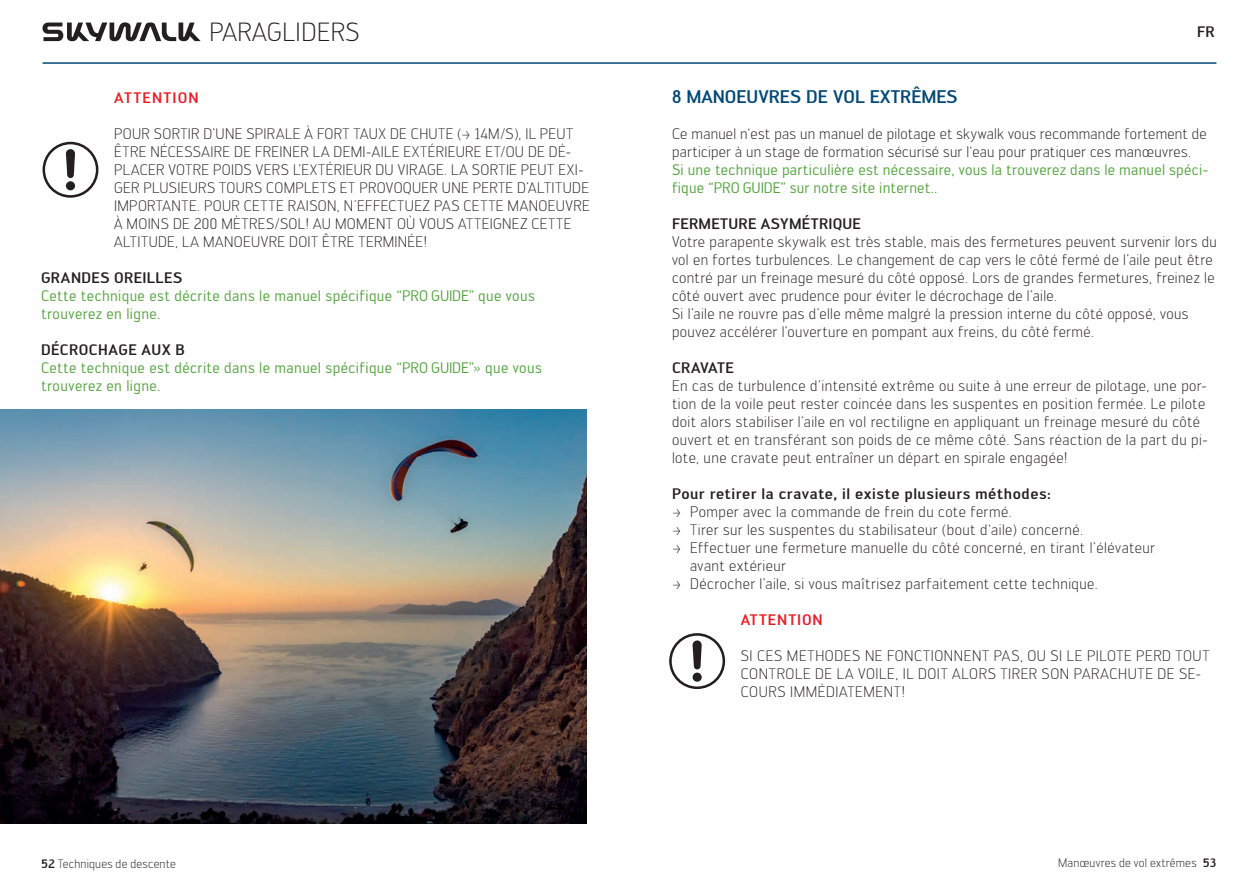
<style>
.page{position:relative;width:1259px;height:893px;background:#fff}
.page>*{position:absolute;margin:0;border:0;box-sizing:border-box;transform-origin:0 0}
.t1{font:300 25.8px "Engel";letter-spacing:.02em;color:#231f20}
.t2{font:500 18px "Engel";color:#004876}
.t3{font:300 15px/18px "Engel";letter-spacing:.03em;color:#231f20}
.t4{font:15px/18px "Engel";letter-spacing:.025em;color:#52a43d}
.t5{font:500 15px "Engel";letter-spacing:.03em;color:#231f20}
.t6{font:500 15px "Engel";letter-spacing:.065em;color:#eb1c22}
.t7{font:500 15px "Engel";letter-spacing:.005em;color:#231f20}
.t8{font:300 12px "Engel";letter-spacing:.015em;color:#231f20}
.s1{font-weight:500}
</style>
<div class="page">
<svg style="left:43px;top:22px;width:158px;height:19px"></svg>
<hr style="left:43px;top:62px;width:586px;height:2px;background:#004977">
<hr style="left:629px;top:62px;width:587px;height:2px;background:#004977">
<svg style="left:66px;top:149px;width:9px;height:29px"></svg>
<div style="left:66px;top:181px;width:9px;height:9px;background:#231f20;border-radius:50%"></div>
<div style="left:43px;top:142px;width:55px;height:56px;border:3px solid #231f20;border-radius:50%"></div>
<img style="left:0;top:409px;width:587px;height:414px">
<svg style="left:692px;top:640px;width:10px;height:29px"></svg>
<div style="left:692px;top:673px;width:10px;height:9px;background:#231f20;border-radius:50%"></div>
<div style="left:669px;top:633px;width:56px;height:56px;border:3px solid #231f20;border-radius:50%"></div>
<h1 class="t1" style="left:210px;top:17px;width:151px">PARAGLIDERS</h1>
<p class="t5" style="left:1197px;top:23px;width:19px">FR</p>
<p class="t6" style="left:114px;top:89px;width:86px">ATTENTION</p>
<p class="t3" style="left:114px;top:125px;width:477px">POUR SORTIR D’UNE SPIRALE À FORT TAUX DE CHUTE (&gt; 14M/S), IL PEUT ÊTRE NÉCESSAIRE DE FREINER LA DEMI-AILE EXTÉRIEURE ET/OU DE DÉ-PLACER VOTRE POIDS VERS L’EXTÉRIEUR DU VIRAGE. LA SORTIE PEUT EXI-GER PLUSIEURS TOURS COMPLETS ET PROVOQUER UNE PERTE D’ALTITUDE IMPORTANTE. POUR CETTE RAISON, N´EFFECTUEZ PAS CETTE MANOEUVRE À MOINS DE 200 MÈTRES/SOL! AU MOMENT OÙ VOUS ATTEIGNEZ CETTE ALTITUDE, LA MANOEUVRE DOIT ÊTRE TERMINÉE!</p>
<p class="t5" style="left:41px;top:269px;width:143px">GRANDES OREILLES</p>
<p class="t4" style="left:41px;top:287px;width:495px">Cette technique est décrite dans le manuel spécifique “PRO GUIDE” que vous trouverez en ligne.</p>
<p class="t5" style="left:41px;top:341px;width:145px">DÉCROCHAGE AUX B</p>
<p class="t4" style="left:41px;top:359px;width:502px">Cette technique est décrite dans le manuel spécifique “PRO GUIDE”» que vous trouverez en ligne.</p>
<p class="t2" style="left:672px;top:86px;width:287px">8 MANOEUVRES DE VOL EXTRÊMES</p>
<p class="t3" style="left:672px;top:125px;width:536px">Ce manuel n‘est pas un manuel de pilotage et skywalk vous recommande fortement de participer à un stage de formation sécurisé sur l‘eau pour pratiquer ces manœuvres.</p>
<p class="t4" style="left:672px;top:161px;width:538px">Si une technique particulière est nécessaire, vous la trouverez dans le manuel spéci&shy;fique “PRO GUIDE” sur notre site internet..</p>
<p class="t5" style="left:672px;top:215px;width:190px">FERMETURE ASYMÉTRIQUE</p>
<p class="t3" style="left:672px;top:233px;width:546px">Votre parapente skywalk est très stable, mais des fermetures peuvent survenir lors du vol en fortes turbulences. Le changement de cap vers le côté fermé de l’aile peut être contré par un freinage mesuré du côté opposé. Lors de grandes fermetures, freinez le côté ouvert avec prudence pour éviter le décrochage de l’aile.<br>Si l’aile ne rouvre pas d’elle même malgré la pression interne du côté opposé, vous pouvez accélérer l’ouverture en pompant aux freins, du côté fermé.</p>
<p class="t7" style="left:672px;top:359px;width:64px">CRAVATE</p>
<p class="t3" style="left:672px;top:377px;width:538px">En cas de turbulence d’intensité extrême ou suite à une erreur de pilotage, une por&shy;tion de la voile peut rester coincée dans les suspentes en position fermée. Le pilote doit alors stabiliser l’aile en vol rectiligne en appliquant un freinage mesuré du côté ouvert et en transférant son poids de ce même côté. Sans réaction de la part du pi&shy;lote, une cravate peut entraîner un départ en spirale engagée!</p>
<p class="t5" style="left:672px;top:485px;width:380px">Pour retirer la cravate, il existe plusieurs méthodes:</p>
<p class="t3" style="left:672px;top:503px;width:341px">&gt; Pomper avec la commande de frein du cote fermé.</p>
<p class="t3" style="left:672px;top:521px;width:412px">&gt; Tirer sur les suspentes du stabilisateur (bout d‘aile) concerné.</p>
<p class="t3" style="left:672px;top:539px;width:484px">&gt; Effectuer une fermeture manuelle du côté concerné, en tirant l’élévateur</p>
<p class="t3" style="left:690px;top:557px;width:97px">avant extérieur</p>
<p class="t3" style="left:672px;top:575px;width:427px">&gt; Décrocher l’aile, si vous maîtrisez parfaitement cette technique.</p>
<p class="t6" style="left:741px;top:611px;width:83px">ATTENTION</p>
<p class="t3" style="left:741px;top:647px;width:470px">SI CES METHODES NE FONCTIONNENT PAS, OU SI LE PILOTE PERD TOUT<br>CONTROLE DE LA VOILE, IL DOIT ALORS TIRER SON PARACHUTE DE SE-<br>COURS IMMÉDIATEMENT!</p>
<p class="t8" style="left:41px;top:856px;width:136px"><span class="s1">52</span> Techniques de descente</p>
<p class="t8" style="left:1058px;top:856px;width:160px">Manœuvres de vol extrêmes <span class="s1">53</span></p>
</div>
